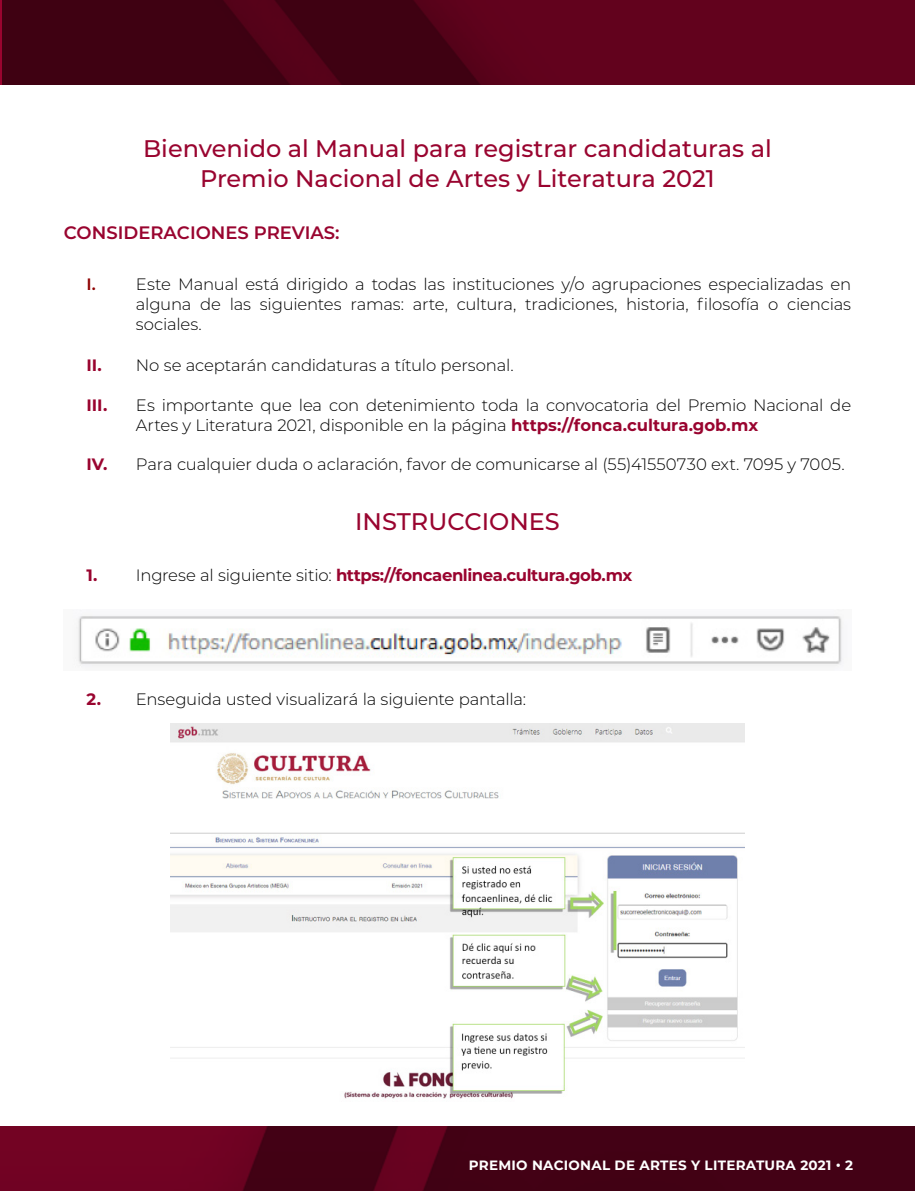
<style>
.page{position:relative;width:915px;height:1191px;background:#fff}
.page>*{position:absolute;margin:0;border:0;box-sizing:border-box;transform-origin:0 0}
.t1{font:500 24px/30px "Montserrat";color:#99042f;text-align:center}
.t2{font:600 18px "Montserrat";color:#99042f}
.t3{font:300 16.5px/19.8px "Montserrat";letter-spacing:-.015em;color:#000;text-align:justify}
.t4{font:700 16.5px "Montserrat";letter-spacing:-.03em;color:#99042f}
.t5{font:600 16.5px "Montserrat";color:#8e0000}
.t6{font:700 13.5px "Montserrat";letter-spacing:.02em;color:#fff}
.s1{font-weight:700;color:#99042f}
.s2{font-weight:300;color:#000}
</style>
<div class="page">
<img style="left:1px;top:1126px;width:913px;height:65px">
<img style="left:2px;top:0;width:912px;height:84px">
<img style="left:76px;top:616px;width:767px;height:50px">
<img style="left:170px;top:723px;width:574px;height:376px">
<h1 class="t1" style="left:143px;top:133px;width:630px">Bienvenido al Manual para registrar candidaturas al<br>Premio Nacional de Artes y Literatura 2021</h1>
<p class="t2" style="left:64px;top:220px;width:277px">CONSIDERACIONES PREVIAS:</p>
<p class="t5" style="left:86px;top:272px;width:11px">I.</p>
<p class="t3" style="left:136px;top:274px;width:716px">Este Manual está dirigido a todas las instituciones y/o agrupaciones especializadas en alguna de las siguientes ramas: arte, cultura, tradiciones, historia, filosofía o ciencias sociales.</p>
<p class="t3" style="left:86px;top:355px;width:428px"><span class="s1">II.</span> No se aceptarán candidaturas a título personal.</p>
<p class="t4" style="left:86px;top:393px;width:23px">III.</p>
<p class="t3" style="left:136px;top:394px;width:716px">Es importante que lea con detenimiento toda la convocatoria del Premio Nacional de<br>Artes y Literatura 2021, disponible en la página <span class="s1">https://fonca.cultura.gob.mx</span></p>
<p class="t3" style="left:86px;top:454px;width:759px"><span class="s1">IV.</span> Para cualquier duda o aclaración, favor de comunicarse al (55)41550730 ext. 7095 y 7005.</p>
<h1 class="t1" style="left:355px;top:505px;width:206px">INSTRUCCIONES</h1>
<p class="t4" style="left:86px;top:563px;width:547px">1. <span class="s2">Ingrese al siguiente sitio:</span> https://foncaenlinea.cultura.gob.mx</p>
<p class="t3" style="left:86px;top:689px;width:441px"><span class="s1">2.</span> Enseguida usted visualizará la siguiente pantalla:</p>
<p class="t6" style="left:468px;top:1155px;width:386px">PREMIO NACIONAL DE ARTES Y LITERATURA 2021 • 2</p>
</div>
